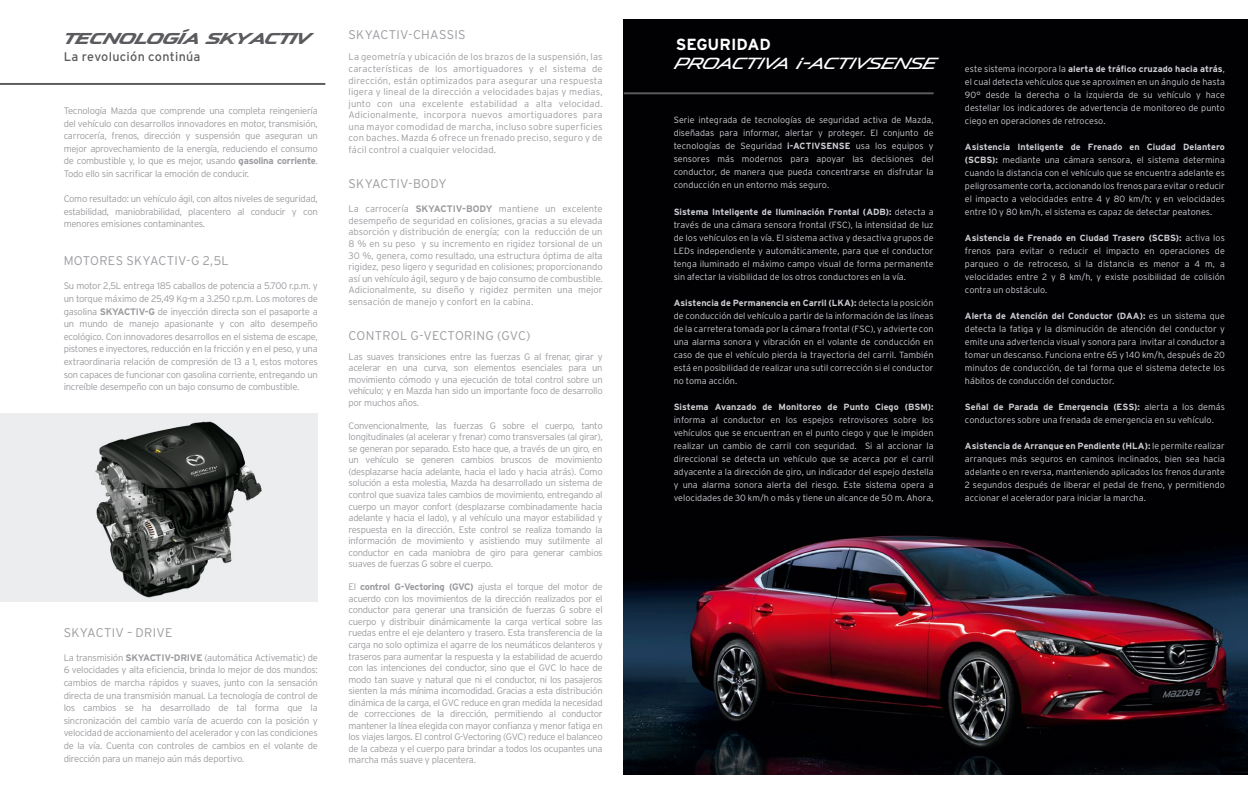
<style>
.page{position:relative;width:1248px;height:794px;background:#fff}
.page>*{position:absolute;margin:0;border:0;box-sizing:border-box;transform-origin:0 0}
.t1{font:16px "Mazda";color:#fff}
.t2{font:700 16px "Interstate";color:#fff}
.t3{font:700 15.8px "Mazda";letter-spacing:-.01em;color:#5b5b5f}
.t4{font:300 12.6px "Interstate";letter-spacing:.02em;color:#9c9ba0}
.t5{font:12.6px "Interstate";letter-spacing:.02em;color:#5b5b5f}
.t6{font:300 9.4px/11.6px "Interstate";letter-spacing:-.025em;color:#9c9ba0;text-align:justify}
.t7{font:300 9px/13px "Interstate";color:#cecfd4;text-align:justify}
.t8{font:700 9px "Interstate";color:#cecfd4}
.s1{font-weight:700}
</style>
<div class="page">
<img style="left:623px;top:20px;width:624px;height:754px">
<hr style="left:623px;top:92px;width:310px;height:2px;background:#5b5b5f">
<hr style="left:0;top:83px;width:325px;height:2px;background:#5b5b5f">
<img style="left:0;top:413px;width:318px;height:188px">
<h2 class="t3" style="left:64px;top:28px;width:249px">TECNOLOGÍA SKYACTIV</h2>
<h3 class="t5" style="left:64px;top:49px;width:138px">La revolución continúa</h3>
<p class="t6" style="left:64px;top:104px;width:256px;line-height:12.6px">Tecnología Mazda que comprende una completa reingeniería del vehículo con desarrollos innovadores en motor, transmisión, carrocería, frenos, dirección y suspensión que aseguran un mejor aprovechamiento de la energía, reduciendo el consumo de combustible y, lo que es mejor, usando <span class="s1">gasolina corriente</span>.<br>Todo ello sin sacrificar la emoción de conducir.</p>
<p class="t6" style="left:64px;top:192px;width:256px;line-height:12.6px">Como resultado: un vehículo ágil, con altos niveles de seguridad, estabilidad, maniobrabilidad, placentero al conducir y con menores emisiones contaminantes.</p>
<h3 class="t4" style="left:64px;top:253px;width:167px">MOTORES SKYACTIV-G 2,5L</h3>
<p class="t6" style="left:64px;top:280px;width:256px;line-height:12.6px">Su motor 2,5L entrega 185 caballos de potencia a 5.700 r.p.m. y un torque máximo de 25,49 Kg-m a 3.250 r.p.m. Los motores de gasolina <span class="s1">SKYACTIV-G</span> de inyección directa son el pasaporte a un mundo de manejo apasionante y con alto desempeño ecológico. Con innovadores desarrollos en el sistema de escape, pistones e inyectores, reducción en la fricción y en el peso, y una extraordinaria relación de compresión de 13 a 1, estos motores son capaces de funcionar con gasolina corriente, entregando un increíble desempeño con un bajo consumo de combustible.</p>
<h3 class="t4" style="left:64px;top:624px;width:110px">SKYACTIV – DRIVE</h3>
<p class="t6" style="left:64px;top:651px;width:256px;line-height:12.6px">La transmisión <span class="s1">SKYACTIV-DRIVE</span> (automática Activematic) de 6 velocidades y alta eficiencia, brinda lo mejor de dos mundos: cambios de marcha rápidos y suaves, junto con la sensación directa de una transmisión manual. La tecnología de control de los cambios se ha desarrollado de tal forma que la sincronización del cambio varía de acuerdo con la posición y velocidad de accionamiento del acelerador y con las condiciones de la vía. Cuenta con controles de cambios en el volante de dirección para un manejo aún más deportivo.</p>
<h3 class="t4" style="left:348px;top:27px;width:119px">SKYACTIV-CHASSIS</h3>
<p class="t6" style="left:348px;top:51px;width:256px">La geometría y ubicación de los brazos de la suspensión, las características de los amortiguadores y el sistema de dirección, están optimizados para asegurar una respuesta ligera y lineal de la dirección a velocidades bajas y medias, junto con una excelente estabilidad a alta velocidad.<br>Adicionalmente, incorpora nuevos amortiguadores para una mayor comodidad de marcha, incluso sobre superficies con baches. Mazda 6 ofrece un frenado preciso, seguro y de fácil control a cualquier velocidad.</p>
<h3 class="t4" style="left:348px;top:176px;width:100px">SKYACTIV-BODY</h3>
<p class="t6" style="left:348px;top:203px;width:256px">La carrocería <span class="s1">SKYACTIV-BODY</span> mantiene un excelente desempeño de seguridad en colisiones, gracias a su elevada absorción y distribución de energía; con la reducción de un 8 % en su peso y su incremento en rigidez torsional de un 30 %, genera, como resultado, una estructura óptima de alta rigidez, peso ligero y seguridad en colisiones; proporcionando así un vehículo ágil, seguro y de bajo consumo de combustible.<br>Adicionalmente, su diseño y rigidez permiten una mejor sensación de manejo y confort en la cabina.</p>
<h3 class="t4" style="left:348px;top:328px;width:184px">CONTROL G-VECTORING (GVC)</h3>
<p class="t6" style="left:348px;top:350px;width:256px">Las suaves transiciones entre las fuerzas G al frenar, girar y acelerar en una curva, son elementos esenciales para un movimiento cómodo y una ejecución de total control sobre un vehículo; y en Mazda han sido un importante foco de desarrollo por muchos años.</p>
<p class="t6" style="left:348px;top:419px;width:256px">Convencionalmente, las fuerzas G sobre el cuerpo, tanto longitudinales (al acelerar y frenar) como transversales (al girar), se generan por separado. Esto hace que, a través de un giro, en un vehículo se generen cambios bruscos de movimiento (desplazarse hacia adelante, hacia el lado y hacia atrás). Como solución a esta molestia, Mazda ha desarrollado un sistema de control que suaviza tales cambios de movimiento, entregando al cuerpo un mayor confort (desplazarse combinadamente hacia adelante y hacia el lado), y al vehículo una mayor estabilidad y respuesta en la dirección. Este control se realiza tomando la información de movimiento y asistiendo muy sutilmente al conductor en cada maniobra de giro para generar cambios suaves de fuerzas G sobre el cuerpo.</p>
<p class="t6" style="left:348px;top:581px;width:256px">El <span class="s1">control G-Vectoring (GVC)</span> ajusta el torque del motor de acuerdo con los movimientos de la dirección realizados por el conductor para generar una transición de fuerzas G sobre el cuerpo y distribuir dinámicamente la carga vertical sobre las ruedas entre el eje delantero y trasero. Esta transferencia de la carga no solo optimiza el agarre de los neumáticos delanteros y traseros para aumentar la respuesta y la estabilidad de acuerdo con las intenciones del conductor, sino que el GVC lo hace de modo tan suave y natural que ni el conductor, ni los pasajeros sienten la más mínima incomodidad. Gracias a esta distribución dinámica de la carga, el GVC reduce en gran medida la necesidad de correcciones de la dirección, permitiendo al conductor mantener la línea elegida con mayor confianza y menor fatiga en los viajes largos. El control G-Vectoring (GVC) reduce el balanceo de la cabeza y el cuerpo para brindar a todos los ocupantes una marcha más suave y placentera.</p>
<h1 class="t2" style="left:675px;top:35px;width:96px">SEGURIDAD</h1>
<h1 class="t1" style="left:675px;top:55px;width:263px">PROACTIVA ¡-ACTIVSENSE</h1>
<p class="t7" style="left:673px;top:114px;width:261px">Serie integrada de tecnologías de seguridad activa de Mazda, diseñadas para informar, alertar y proteger. El conjunto de tecnologías de Seguridad <span class="s1">i-ACTIVSENSE</span> usa los equipos y sensores más modernos para apoyar las decisiones del conductor, de manera que pueda concentrarse en disfrutar la conducción en un entorno más seguro.</p>
<p class="t7" style="left:673px;top:205px;width:261px"><span class="s1">Sistema Inteligente de Iluminación Frontal (ADB):</span> detecta a través de una cámara sensora frontal (FSC), la intensidad de luz de los vehículos en la vía. El sistema activa y desactiva grupos de LEDs independiente y automáticamente, para que el conductor tenga iluminado el máximo campo visual de forma permanente sin afectar la visibilidad de los otros conductores en la vía.</p>
<p class="t7" style="left:673px;top:296px;width:261px"><span class="s1">Asistencia de Permanencia en Carril (LKA):</span> detecta la posición de conducción del vehículo a partir de la información de las líneas de la carretera tomada por la cámara frontal (FSC), y advierte con una alarma sonora y vibración en el volante de conducción en caso de que el vehículo pierda la trayectoria del carril. También está en posibilidad de realizar una sutil corrección si el conductor no toma acción.</p>
<p class="t8" style="left:673px;top:401px;width:261px">Sistema Avanzado de Monitoreo de Punto Ciego (BSM):</p>
<p class="t7" style="left:673px;top:413px;width:261px">informa al conductor en los espejos retrovisores sobre los vehículos que se encuentran en el punto ciego y que le impiden realizar un cambio de carril con seguridad. Si al accionar la direccional se detecta un vehículo que se acerca por el carril adyacente a la dirección de giro, un indicador del espejo destella y una alarma sonora alerta del riesgo. Este sistema opera a velocidades de 30 km/h o más y tiene un alcance de 50 m. Ahora,</p>
<p class="t7" style="left:964px;top:63px;width:261px">este sistema incorpora la <span class="s1">alerta de tráfico cruzado hacia atrás</span>, el cual detecta vehículos que se aproximen en un ángulo de hasta 90° desde la derecha o la izquierda de su vehículo y hace destellar los indicadores de advertencia de monitoreo de punto ciego en operaciones de retroceso.</p>
<p class="t7" style="left:964px;top:141px;width:261px"><span class="s1">Asistencia Inteligente de Frenado en Ciudad Delantero (SCBS):</span> mediante una cámara sensora, el sistema determina cuando la distancia con el vehículo que se encuentra adelante es peligrosamente corta, accionando los frenos para evitar o reducir el impacto a velocidades entre 4 y 80 km/h; y en velocidades entre 10 y 80 km/h, el sistema es capaz de detectar peatones.</p>
<p class="t7" style="left:964px;top:232px;width:261px"><span class="s1">Asistencia de Frenado en Ciudad Trasero (SCBS):</span> activa los frenos para evitar o reducir el impacto en operaciones de parqueo o de retroceso, si la distancia es menor a 4 m, a velocidades entre 2 y 8 km/h, y existe posibilidad de colisión contra un obstáculo.</p>
<p class="t7" style="left:964px;top:310px;width:261px"><span class="s1">Alerta de Atención del Conductor (DAA):</span> es un sistema que detecta la fatiga y la disminución de atención del conductor y emite una advertencia visual y sonora para invitar al conductor a tomar un descanso. Funciona entre 65 y 140 km/h, después de 20 minutos de conducción, de tal forma que el sistema detecte los hábitos de conducción del conductor.</p>
<p class="t7" style="left:964px;top:401px;width:261px"><span class="s1">Señal de Parada de Emergencia (ESS):</span> alerta a los demás conductores sobre una frenada de emergencia en su vehículo.</p>
<p class="t7" style="left:964px;top:440px;width:261px"><span class="s1">Asistencia de Arranque en Pendiente (HLA):</span> le permite realizar arranques más seguros en caminos inclinados, bien sea hacia adelante o en reversa, manteniendo aplicados los frenos durante 2 segundos después de liberar el pedal de freno, y permitiendo accionar el acelerador para iniciar la marcha.</p>
</div>
